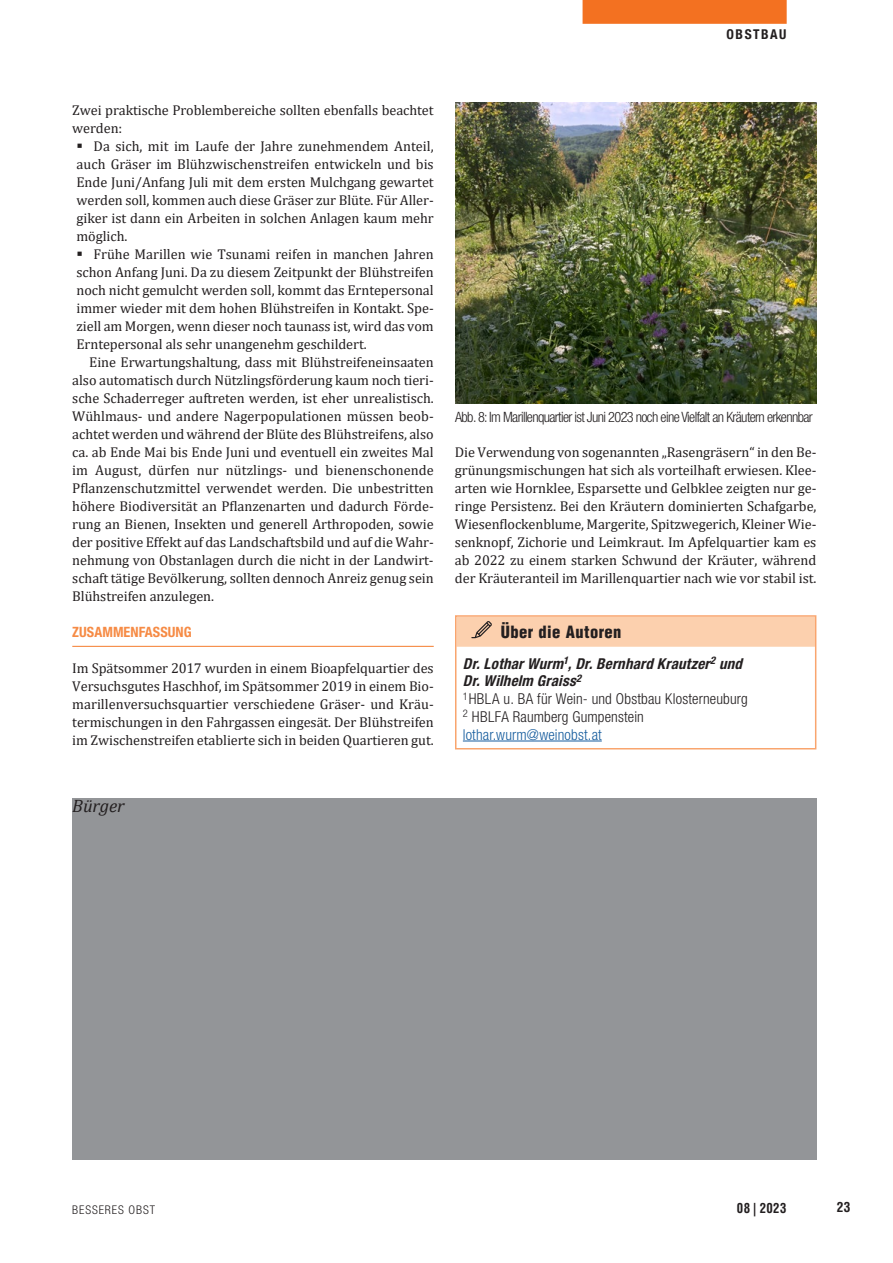
<style>
.page{position:relative;width:893px;height:1263px;background:#fff}
.page>*{position:absolute;margin:0;border:0;box-sizing:border-box;transform-origin:0 0}
.t1{font:italic 18px "Cambria";color:#231f20}
.t2{font:900 condensed 16.5px "Helvetica LT Std";letter-spacing:.025em;color:#231f20}
.t3{font:300 condensed 15px/17.7px "Helvetica Neue LT Std";letter-spacing:.01em;color:#231f20}
.t4{font:14.25px/18px "Cambria";letter-spacing:-.005em;color:#231f20;text-align:justify}
.t5{font:300 condensed 14.25px "Helvetica Neue LT Std";letter-spacing:-.045em;color:#231f20}
.t6{font:700 condensed 14.25px "Helvetica Neue LT Std";letter-spacing:.005em;color:#f68b45}
.t7{font:700 condensed 13.5px "Helvetica Neue";letter-spacing:.115em;color:#231f20}
.t8{font:700 condensed 13.5px "Helvetica LT Std";letter-spacing:.03em;color:#231f20;scale:.95 1}
.t9{font:700 condensed 13.5px "Helvetica LT Std";letter-spacing:.03em;color:#231f20}
.t10{font:300 condensed 12px "Helvetica Neue LT Std";letter-spacing:.075em;color:#231f20}
.s1{font-weight:700;font-style:italic}
.s2{color:#175d9e}
</style>
<div class="page">
<div style="left:583px;top:0;width:204px;height:24px;background:#f37121"></div>
<div style="left:72px;top:798px;width:744px;height:361px;background:#939598"></div>
<hr style="left:72px;top:646px;width:362px;height:1px;background:#f68b45">
<img style="left:455px;top:102px;width:361px;height:302px">
<div style="left:456px;top:617px;width:359px;height:30px;background:#fcd0ae"></div>
<svg style="left:471px;top:621px;width:21px;height:17px"></svg>
<hr style="left:463px;top:741px;width:139px;height:1px;background:#175d9e">
<div style="left:455px;top:615px;width:361px;height:134px;border:2px solid #f9a56e"></div>
<p class="t7" style="left:727px;top:26px;width:62px">OBSTBAU</p>
<p class="t4" style="left:72px;top:101px;width:363px">Zwei praktische Problembereiche sollten ebenfalls beachtet werden:</p>
<p class="t4" style="left:77px;top:137px;width:359px;text-indent:17px">Da sich, mit im Laufe der Jahre zunehmendem Anteil, auch Gräser im Blühzwischenstreifen entwickeln und bis Ende Juni/Anfang Juli mit dem ersten Mulchgang gewartet werden soll, kommen auch diese Gräser zur Blüte. Für Aller&shy;giker ist dann ein Arbeiten in solchen Anlagen kaum mehr möglich.</p>
<p class="t4" style="left:77px;top:245px;width:359px;text-indent:17px">Frühe Marillen wie Tsunami reifen in manchen Jahren schon Anfang Juni. Da zu diesem Zeitpunkt der Blühstreifen noch nicht gemulcht werden soll, kommt das Erntepersonal immer wieder mit dem hohen Blühstreifen in Kontakt. Spe&shy;ziell am Morgen, wenn dieser noch taunass ist, wird das vom Erntepersonal als sehr unangenehm geschildert.</p>
<p class="t4" style="left:72px;top:353px;width:363px;text-indent:17px">Eine Erwartungshaltung, dass mit Blühstreifeneinsaaten also automatisch durch Nützlingsförderung kaum noch tieri&shy;sche Schaderreger auftreten werden, ist eher unrealistisch.<br>Wühlmaus- und andere Nagerpopulationen müssen beob&shy;achtet werden und während der Blüte des Blühstreifens, also ca. ab Ende Mai bis Ende Juni und eventuell ein zweites Mal im August, dürfen nur nützlings- und bienenschonende Pflanzenschutzmittel verwendet werden. Die unbestritten höhere Biodiversität an Pflanzenarten und dadurch Förde&shy;rung an Bienen, Insekten und generell Arthropoden, sowie der positive Effekt auf das Landschaftsbild und auf die Wahr&shy;nehmung von Obstanlagen durch die nicht in der Landwirt&shy;schaft tätige Bevölkerung, sollten dennoch Anreiz genug sein Blühstreifen anzulegen.</p>
<p class="t6" style="left:72px;top:623px;width:121px">ZUSAMMENFASSUNG</p>
<p class="t4" style="left:72px;top:659px;width:363px">Im Spätsommer 2017 wurden in einem Bioapfelquartier des Versuchsgutes Haschhof, im Spätsommer 2019 in einem Bio&shy;marillenversuchsquartier verschiedene Gräser- und Kräu&shy;termischungen in den Fahrgassen eingesät. Der Blühstreifen im Zwischenstreifen etablierte sich in beiden Quartieren gut.</p>
<p class="t1" style="left:72px;top:793px;width:54px">Bürger</p>
<p class="t5" style="left:455px;top:409px;width:359px">Abb. 8: Im Marillenquartier ist Juni 2023 noch eine Vielfalt an Kräutern erkennbar</p>
<p class="t4" style="left:455px;top:443px;width:363px">Die Verwendung von sogenannten „Rasengräsern“ in den Be&shy;grünungsmischungen hat sich als vorteilhaft erwiesen. Klee&shy;arten wie Hornklee, Esparsette und Gelbklee zeigten nur ge&shy;ringe Persistenz. Bei den Kräutern dominierten Schafgarbe, Wiesenflockenblume, Margerite, Spitzwegerich, Kleiner Wie&shy;senknopf, Zichorie und Leimkraut. Im Apfelquartier kam es ab 2022 zu einem starken Schwund der Kräuter, während der Kräuteranteil im Marillenquartier nach wie vor stabil ist.</p>
<p class="t2" style="left:501px;top:622px;width:122px">Über die Autoren</p>
<p class="t3" style="left:463px;top:654px;width:286px"><span class="s1">Dr.LotharWurm</span><sup>1</sup><span class="s1">,Dr.Bernhard Krautzer</span><sup>2</sup> <span class="s1">und Dr.Wilhelm Graiss</span><sup>2<br></sup><sup>1</sup>HBLA u. BA für Wein- und Obstbau Klosterneuburg <sup>2</sup> HBLFA Raumberg Gumpenstein <span class="s2">lothar.wurm@weinobst.at</span></p>
<p class="t10" style="left:72px;top:1203px;width:84px">BESSERES OBST</p>
<p class="t8" style="left:737px;top:1200px;width:54px">08 | 2023</p>
<p class="t9" style="left:837px;top:1198px;width:15px">23</p>
</div>
